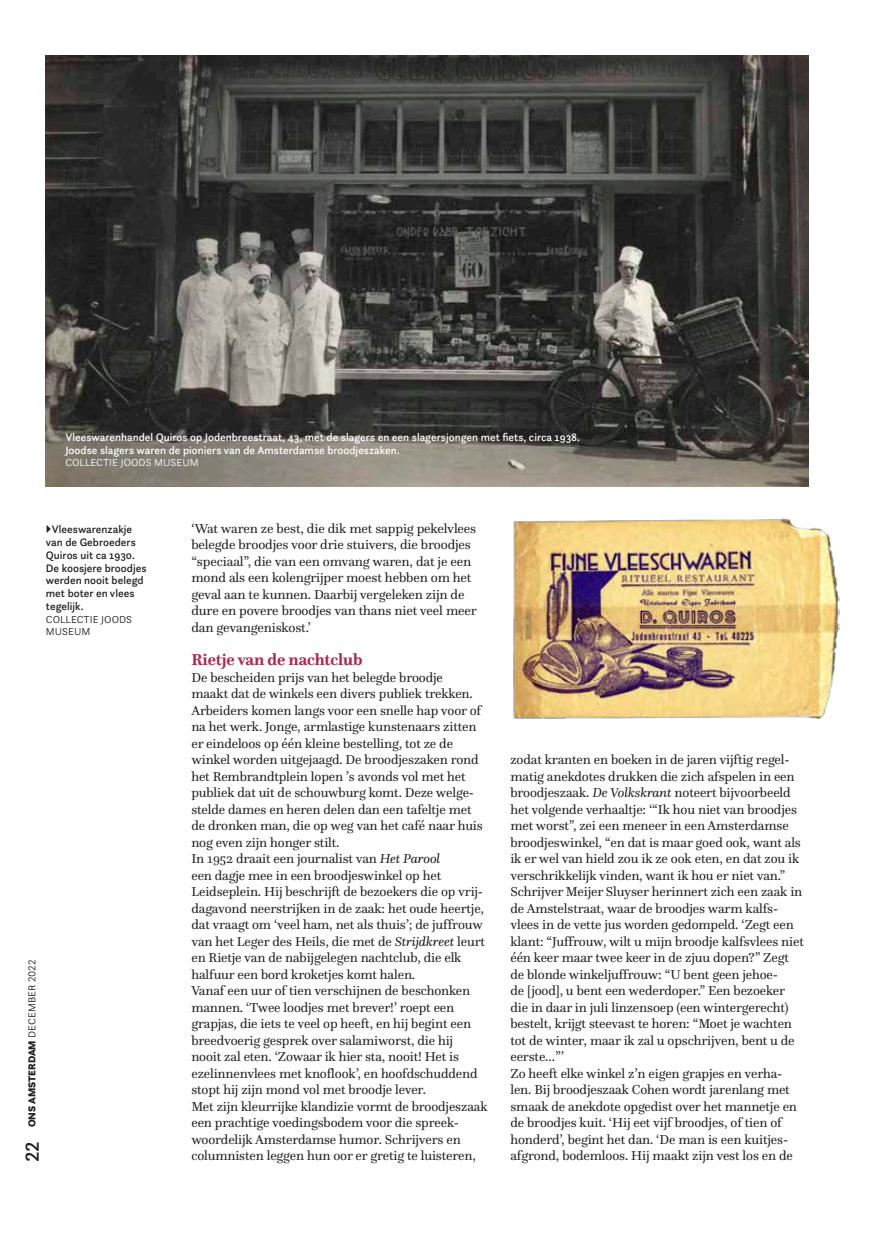
<style>
.page{position:relative;width:872px;height:1234px;background:#fff}
.page>*{position:absolute;margin:0;border:0;box-sizing:border-box;transform-origin:0 0}
.t1{font:700 16.5px "Questa";letter-spacing:-.01em;color:#a72956}
.t2{font:13.5px/16.5px "Questa";letter-spacing:-.01em;color:#231f20}
.t3{font:500 11.25px/12.8px "Questa Sans";color:#fff}
.t4{font:500 11.25px/12.8px "Questa Sans";color:#231f20}
.t5{font:900 10.5px "Questa Sans";color:#231f20}
.t6{font:300 10.5px "Questa Sans";color:#fff}
.t7{font:300 10.5px/12.8px "Questa Sans";color:#231f20}
.s1{font-weight:500;font-size:19.5px}
.s2{font-weight:300}
.s3{font-style:italic}
</style>
<div class="page">
<img style="left:46px;top:56px;width:762px;height:430px">
<img style="left:513px;top:518px;width:326px;height:201px">
<p class="t3" style="left:65px;top:430px;width:516px">Vleeswarenhandel Quiros op Jodenbreestraat, 43, met de slagers en een slagersjongen met fiets, circa 1938.<br>Joodse slagers waren de pioniers van de Amsterdamse broodjeszaken.</p>
<p class="t6" style="left:65px;top:456px;width:135px">COLLECTIE JOODS MUSEUM</p>
<p class="t4" style="left:46px;top:523px;width:102px;text-indent:6px">Vleeswarenzakje van de Gebroeders<br>Quiros uit ca 1930.<br>De koosjere broodjes werden nooit belegd met boter en vlees tegelijk.</p>
<p class="t7" style="left:46px;top:612px;width:88px">COLLECTIE JOODS<br>MUSEUM</p>
<p class="t5" style="left:25px;top:1161px;width:203px;rotate:-90deg"><span class="s1">22</span> ONS AMSTERDAM <span class="s2">december 2022</span></p>
<p class="t2" style="left:191px;top:520px;width:287px">‘Wat waren ze best, die dik met sappig pekelvlees belegde broodjes voor drie stuivers, die broodjes “speciaal”, die van een omvang waren, dat je een mond als een kolengrijper moest hebben om het geval aan te kunnen. Daarbij vergeleken zijn de dure en povere broodjes van thans niet veel meer dan gevangeniskost.’</p>
<p class="t1" style="left:191px;top:649px;width:172px">Rietje van de nachtclub</p>
<p class="t2" style="left:191px;top:668px;width:298px">De bescheiden prijs van het belegde broodje<br>maakt dat de winkels een divers publiek trekken.<br>Arbeiders komen langs voor een snelle hap voor of na het werk. Jonge, armlastige kunstenaars zitten er eindeloos op één kleine bestelling, tot ze de winkel worden uitgejaagd. De broodjeszaken rond het Rembrandtplein lopen ’s avonds vol met het publiek dat uit de schouwburg komt. Deze welge&shy;stelde dames en heren delen dan een tafeltje met de dronken man, die op weg van het café naar huis nog even zijn honger stilt.<br>In 1952 draait een journalist van <span class="s3">Het Parool<br></span>een dagje mee in een broodjeswinkel op het Leidseplein. Hij beschrijft de bezoekers die op vrij&shy;dagavond neerstrijken in de zaak: het oude heertje, dat vraagt om ‘veel ham, net als thuis’; de juffrouw van het Leger des Heils, die met de <span class="s3">Strijdkreet</span> leurt en Rietje van de nabijgelegen nachtclub, die elk halfuur een bord kroketjes komt halen.<br>Vanaf een uur of tien verschijnen de beschonken mannen. ‘Twee loodjes met brever!’ roept een grapjas, die iets te veel op heeft, en hij begint een breedvoerig gesprek over salamiworst, die hij<br>nooit zal eten. ‘Zowaar ik hier sta, nooit! Het is ezelinnenvlees met knoflook’, en hoofdschuddend stopt hij zijn mond vol met broodje lever.<br>Met zijn kleurrijke klandizie vormt de broodjeszaak een prachtige voedingsbodem voor die spreek&shy;woordelijk Amsterdamse humor. Schrijvers en columnisten leggen hun oor er gretig te luisteren,</p>
<p class="t2" style="left:510px;top:751px;width:295px">zodat kranten en boeken in de jaren vijftig regel&shy;matig anekdotes drukken die zich afspelen in een broodjeszaak. <span class="s3">De Volkskrant</span> noteert bijvoorbeeld het volgende verhaaltje: ‘“Ik hou niet van broodjes met worst”, zei een meneer in een Amsterdamse broodjeswinkel, “en dat is maar goed ook, want als ik er wel van hield zou ik ze ook eten, en dat zou ik verschrikkelijk vinden, want ik hou er niet van.” Schrijver Meijer Sluyser herinnert zich een zaak in de Amstelstraat, waar de broodjes warm kalfs&shy;vlees in de vette jus worden gedompeld. ‘Zegt een klant: “Juffrouw, wilt u mijn broodje kalfsvlees niet één keer maar twee keer in de zjuu dopen?” Zegt de blonde winkeljuffrouw: “U bent geen jehoe-<br>de [jood], u bent een wederdoper.” Een bezoeker die in daar in juli linzensoep (een wintergerecht) bestelt, krijgt steevast te horen: “Moet je wachten tot de winter, maar ik zal u opschrijven, bent u de eerste…”’<br>Zo heeft elke winkel z’n eigen grapjes en verha&shy;len. Bij broodjeszaak Cohen wordt jarenlang met smaak de anekdote opgedist over het mannetje en de broodjes kuit. ‘Hij eet vijf broodjes, of tien of honderd’, begint het dan. ‘De man is een kuitjes&shy;afgrond, bodemloos. Hij maakt zijn vest los en de</p>
</div>
